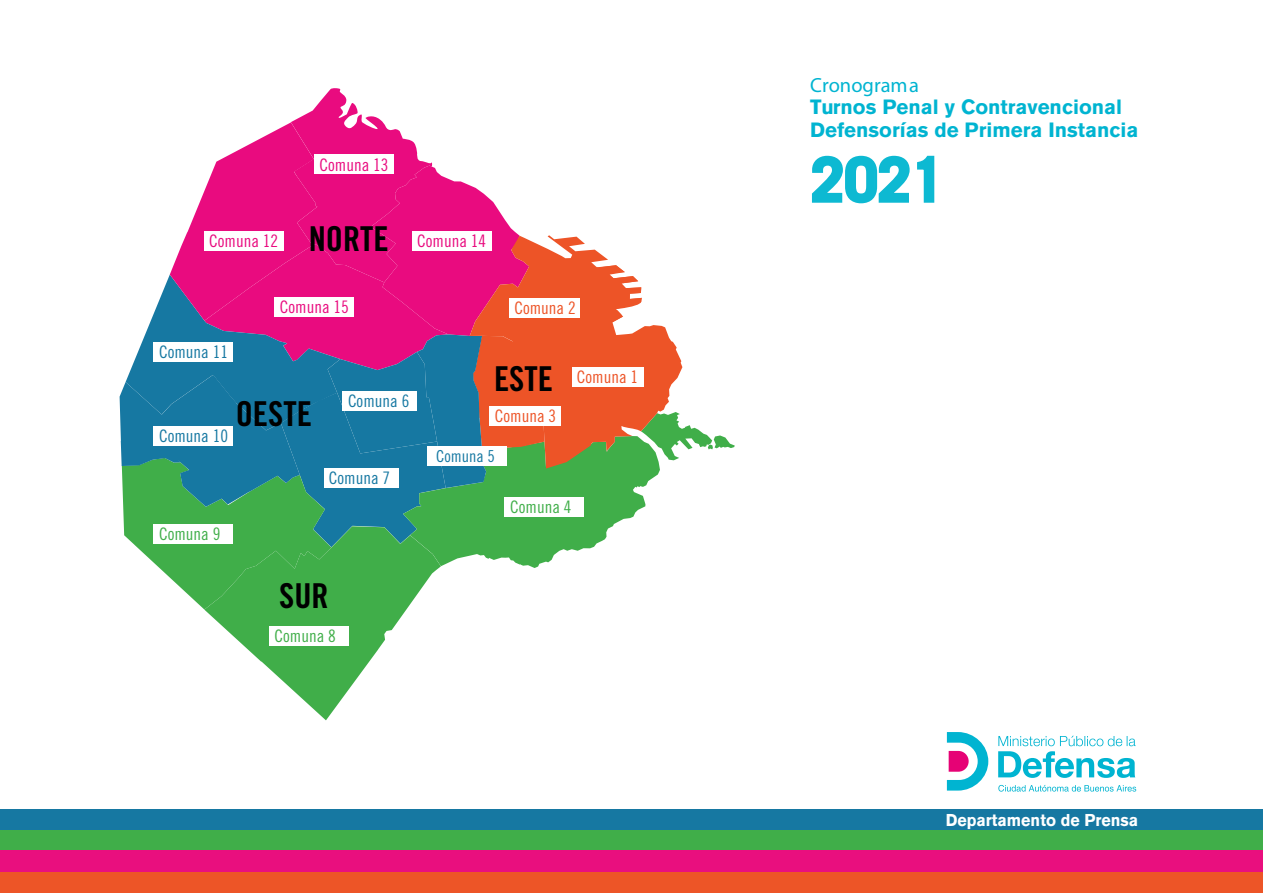
<style>
.page{position:relative;width:1263px;height:893px;background:#fff}
.page>*{position:absolute;margin:0;border:0;box-sizing:border-box;transform-origin:0 0}
.t1{font:700 60px "Trade Gothic LT Std";color:#0db9d2}
.t2{font:34.35px "Trade Gothic LT Std Bd Cn 20";color:#000}
.t3{font:700 20.55px/22.8px "Akzidenz Grotesk BQ";color:#00b4d1}
.t4{font:20.55px "Myriad Pro";color:#00b4d1}
.t5{font:17.25px "Trade Gothic LT Std Cn 18";color:#e90b7f}
.t6{font:17.25px "Trade Gothic LT Std Cn 18";color:#1678a2}
.t7{font:17.25px "Trade Gothic LT Std Cn 18";color:#40ae49}
.t8{font:17.25px "Trade Gothic LT Std Cn 18";color:#ed5427}
.t9{font:700 17.1px "Akzidenz Grotesk BQ";color:#fff;scale:.94 1}
.t10{font:16.5px "Trade Gothic LT Std Cn 18";color:#1678a2}
</style>
<div class="page">
<div style="left:0;top:830px;width:1263px;height:22px;background:#40ae49"></div>
<div style="left:0;top:809px;width:1263px;height:21px;background:#1678a2"></div>
<svg style="left:998px;top:736px;width:138px;height:56px"></svg>
<svg style="left:947px;top:732px;width:41px;height:59px"></svg>
<svg style="left:204px;top:609px;width:203px;height:111px"></svg>
<svg style="left:120px;top:88px;width:615px;height:521px"></svg>
<div style="left:204px;top:232px;width:79px;height:19px;background:#fff"></div>
<div style="left:154px;top:342px;width:79px;height:19px;background:#fff"></div>
<div style="left:154px;top:524px;width:79px;height:19px;background:#fff"></div>
<div style="left:269px;top:626px;width:79px;height:19px;background:#fff"></div>
<div style="left:505px;top:497px;width:79px;height:19px;background:#fff"></div>
<div style="left:509px;top:298px;width:71px;height:20px;background:#fff"></div>
<div style="left:572px;top:367px;width:72px;height:19px;background:#fff"></div>
<div style="left:490px;top:407px;width:71px;height:19px;background:#fff"></div>
<div style="left:154px;top:426px;width:79px;height:20px;background:#fff"></div>
<div style="left:324px;top:469px;width:74px;height:19px;background:#fff"></div>
<div style="left:343px;top:391px;width:74px;height:19px;background:#fff"></div>
<div style="left:412px;top:232px;width:79px;height:19px;background:#fff"></div>
<div style="left:275px;top:297px;width:79px;height:20px;background:#fff"></div>
<div style="left:314px;top:155px;width:79px;height:19px;background:#fff"></div>
<div style="left:0;top:850px;width:1263px;height:23px;background:#e90f7e"></div>
<div style="left:0;top:872px;width:1263px;height:21px;background:#ed5527"></div>
<svg style="left:811px;top:155px;width:124px;height:49px"></svg>
<div style="left:427px;top:446px;width:79px;height:20px;background:#fff"></div>
<p class="t5" style="left:319px;top:154px;width:70px">Comuna 13</p>
<p class="t5" style="left:209px;top:231px;width:70px">Comuna 12</p>
<h2 class="t2" style="left:309px;top:218px;width:82px">NORTE</h2>
<p class="t5" style="left:417px;top:231px;width:70px">Comuna 14</p>
<p class="t6" style="left:159px;top:342px;width:70px">Comuna 11</p>
<p class="t5" style="left:280px;top:297px;width:70px">Comuna 15</p>
<p class="t6" style="left:159px;top:426px;width:70px">Comuna 10</p>
<h2 class="t2" style="left:236px;top:392px;width:78px">OESTE</h2>
<p class="t6" style="left:348px;top:391px;width:63px">Comuna 6</p>
<p class="t6" style="left:329px;top:468px;width:63px">Comuna 7</p>
<p class="t7" style="left:159px;top:523px;width:63px">Comuna 9</p>
<h2 class="t2" style="left:279px;top:575px;width:51px">SUR</h2>
<p class="t7" style="left:274px;top:625px;width:63px">Comuna 8</p>
<p class="t8" style="left:514px;top:298px;width:63px">Comuna 2</p>
<h2 class="t2" style="left:494px;top:358px;width:61px">ESTE</h2>
<p class="t8" style="left:495px;top:406px;width:63px">Comuna 3</p>
<p class="t10" style="left:436px;top:446px;width:60px">Comuna 5</p>
<p class="t8" style="left:577px;top:367px;width:63px">Comuna 1</p>
<p class="t7" style="left:510px;top:496px;width:63px">Comuna 4</p>
<p class="t4" style="left:810px;top:72px;width:110px">Cronograma</p>
<p class="t3" style="left:810px;top:96px;width:330px">Turnos Penal y Contravencional<br>Defensorías de Primera Instancia</p>
<h1 class="t1" style="left:810px;top:143px;width:135px">2021</h1>
<p class="t9" style="left:946px;top:810px;width:206px">Departamento de Prensa</p>
</div>
